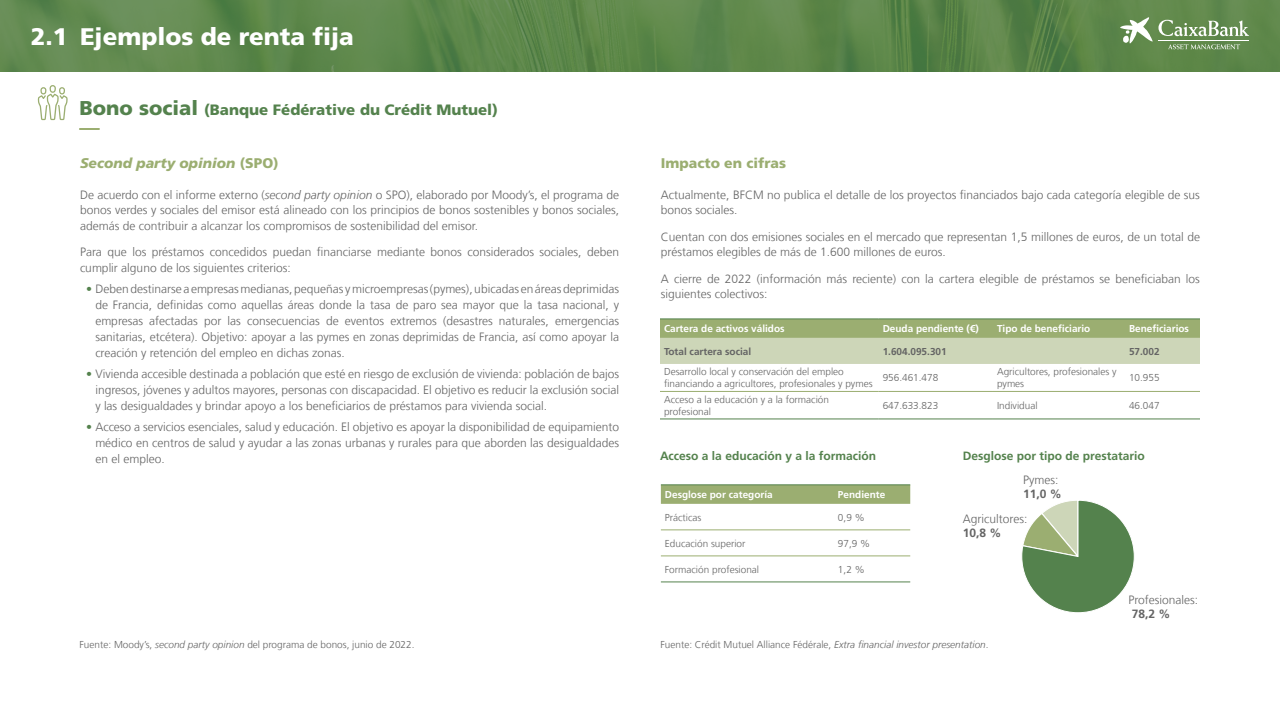
<style>
.page{position:relative;width:1280px;height:720px;background:#fff}
.page>*{position:absolute;margin:0;border:0;box-sizing:border-box;transform-origin:0 0}
.t1{font:900 24px "La Caixa Frutiger";color:#fff}
.t2{font:900 15px "La Caixa Frutiger";color:#54824d}
.t3{font:italic 900 14px "La Caixa Frutiger";color:#9bae71}
.t4{font:900 14px "La Caixa Frutiger";color:#9bae71}
.t5{font:300 12px/16px "La Caixa Frutiger";color:#646464;text-align:justify}
.t6{font:700 12px "La Caixa Frutiger";color:#54824d}
.t7{font:700 12px "La Caixa Frutiger";color:#646464}
.t8{font:300 10px/12px "La Caixa Frutiger";color:#646464}
.t9{font:700 10px "La Caixa Frutiger";color:#fff}
.t10{font:700 10px "La Caixa Frutiger";color:#646464}
.s1{font-size:20px}
.s2{font-style:normal}
.s3{font-style:italic}
.s4{color:#54824d}
</style>
<div class="page">
<img style="left:0;top:0;width:1280px;height:72px">
<svg style="left:1120px;top:17px;width:129px;height:32px;background:#82a272"></svg>
<hr style="left:1159px;top:40px;width:90px;height:1px;background:#fff">
<svg style="left:80px;top:128px;width:19px;height:2px"></svg>
<svg style="left:37px;top:85px;width:31px;height:35px"></svg>
<svg style="left:660px;top:319px;width:540px;height:45px;background:#b7c49a"></svg>
<hr style="left:660px;top:318px;width:219px;height:1px;background:#54824d">
<hr style="left:879px;top:318px;width:114px;height:1px;background:#54824d">
<hr style="left:993px;top:318px;width:132px;height:1px;background:#54824d">
<hr style="left:1125px;top:318px;width:75px;height:1px;background:#54824d">
<hr style="left:660px;top:391px;width:219px;height:1px;background:#9bae71">
<hr style="left:879px;top:391px;width:114px;height:1px;background:#9bae71">
<hr style="left:993px;top:391px;width:132px;height:1px;background:#9bae71">
<hr style="left:1125px;top:391px;width:75px;height:1px;background:#9bae71">
<hr style="left:660px;top:418px;width:219px;height:1px;background:#54824d">
<hr style="left:879px;top:418px;width:114px;height:1px;background:#54824d">
<hr style="left:993px;top:418px;width:132px;height:1px;background:#54824d">
<hr style="left:1125px;top:418px;width:75px;height:1px;background:#54824d">
<svg style="left:661px;top:485px;width:249px;height:19px;background:#9aad71"></svg>
<hr style="left:661px;top:484px;width:173px;height:1px;background:#54824d">
<hr style="left:834px;top:484px;width:76px;height:1px;background:#54824d">
<hr style="left:661px;top:556px;width:173px;height:1px;background:#9bae71">
<hr style="left:834px;top:556px;width:76px;height:1px;background:#9bae71">
<hr style="left:661px;top:581px;width:173px;height:1px;background:#54824d">
<hr style="left:834px;top:581px;width:76px;height:1px;background:#54824d">
<hr style="left:661px;top:530px;width:173px;height:1px;background:#9bae71">
<hr style="left:834px;top:530px;width:76px;height:1px;background:#9bae71">
<svg style="left:1021px;top:500px;width:114px;height:113px"></svg>
<h1 class="t1" style="left:31px;top:22px;width:324px">2.1 Ejemplos de renta fija</h1>
<p class="t2" style="left:80px;top:101px;width:420px"><span class="s1">Bono social</span> (Banque Fédérative du Crédit Mutuel)</p>
<p class="t3" style="left:80px;top:154px;width:200px">Second party opinion <span class="s2">(SPO)</span></p>
<p class="t5" style="left:80px;top:186px;width:541px">De acuerdo con el informe externo (<span class="s3">second party opinion</span> o SPO), elaborado por Moody’s, el programa de bonos verdes y sociales del emisor está alineado con los principios de bonos sostenibles y bonos sociales, además de contribuir a alcanzar los compromisos de sostenibilidad del emisor.</p>
<p class="t5" style="left:80px;top:244px;width:541px">Para que los préstamos concedidos puedan financiarse mediante bonos considerados sociales, deben cumplir alguno de los siguientes criterios:</p>
<p class="t5" style="left:95px;top:281px;width:525px;text-indent:-9px"><span class="s4">•</span> Deben destinarse a empresas medianas, pequeñas y microempresas (pymes), ubicadas en áreas deprimidas de Francia, definidas como aquellas áreas donde la tasa de paro sea mayor que la tasa nacional, y empresas afectadas por las consecuencias de eventos extremos (desastres naturales, emergencias sanitarias, etcétera). Objetivo: apoyar a las pymes en zonas deprimidas de Francia, así como apoyar la creación y retención del empleo en dichas zonas.</p>
<p class="t5" style="left:95px;top:366px;width:525px;text-indent:-9px"><span class="s4">•</span> Vivienda accesible destinada a población que esté en riesgo de exclusión de vivienda: población de bajos ingresos, jóvenes y adultos mayores, personas con discapacidad. El objetivo es reducir la exclusión social y las desigualdades y brindar apoyo a los beneficiarios de préstamos para vivienda social.</p>
<p class="t5" style="left:95px;top:419px;width:525px;text-indent:-9px"><span class="s4">•</span> Acceso a servicios esenciales, salud y educación. El objetivo es apoyar la disponibilidad de equipamiento médico en centros de salud y ayudar a las zonas urbanas y rurales para que aborden las desigualdades en el empleo.</p>
<p class="t4" style="left:661px;top:154px;width:127px">Impacto en cifras</p>
<p class="t5" style="left:661px;top:186px;width:541px">Actualmente, BFCM no publica el detalle de los proyectos financiados bajo cada categoría elegible de sus bonos sociales.</p>
<p class="t5" style="left:661px;top:228px;width:541px">Cuentan con dos emisiones sociales en el mercado que representan 1,5 millones de euros, de un total de préstamos elegibles de más de 1.600 millones de euros.</p>
<p class="t5" style="left:661px;top:270px;width:541px">A cierre de 2022 (información más reciente) con la cartera elegible de préstamos se beneficiaban los siguientes colectivos:</p>
<p class="t9" style="left:664px;top:323px;width:122px">Cartera de activos válidos</p>
<p class="t9" style="left:883px;top:323px;width:98px">Deuda pendiente (€)</p>
<p class="t9" style="left:997px;top:323px;width:95px">Tipo de beneficiario</p>
<p class="t9" style="left:1129px;top:323px;width:62px">Beneficiarios</p>
<p class="t10" style="left:664px;top:345px;width:89px">Total cartera social</p>
<p class="t10" style="left:883px;top:345px;width:65px">1.604.095.301</p>
<p class="t10" style="left:1129px;top:345px;width:32px">57.002</p>
<p class="t8" style="left:664px;top:366px;width:210px">Desarrollo local y conservación del empleo financiando a agricultores, profesionales y pymes</p>
<p class="t8" style="left:883px;top:372px;width:57px">956.461.478</p>
<p class="t8" style="left:997px;top:366px;width:121px">Agricultores, profesionales y pymes</p>
<p class="t8" style="left:1129px;top:372px;width:32px">10.955</p>
<p class="t8" style="left:664px;top:394px;width:167px">Acceso a la educación y a la formación profesional</p>
<p class="t8" style="left:883px;top:400px;width:57px">647.633.823</p>
<p class="t8" style="left:997px;top:400px;width:42px">Individual</p>
<p class="t8" style="left:1129px;top:400px;width:32px">46.047</p>
<p class="t6" style="left:660px;top:449px;width:218px">Acceso a la educación y a la formación</p>
<p class="t6" style="left:963px;top:449px;width:183px">Desglose por tipo de prestatario</p>
<p class="t9" style="left:665px;top:489px;width:109px">Desglose por categoría</p>
<p class="t9" style="left:838px;top:489px;width:49px">Pendiente</p>
<p class="t8" style="left:665px;top:511px;width:38px">Prácticas</p>
<p class="t8" style="left:838px;top:511px;width:28px">0,9 %</p>
<p class="t8" style="left:665px;top:537px;width:82px">Educación superior</p>
<p class="t8" style="left:838px;top:537px;width:34px">97,9 %</p>
<p class="t8" style="left:665px;top:563px;width:96px">Formación profesional</p>
<p class="t8" style="left:838px;top:563px;width:28px">1,2 %</p>
<p class="t5" style="left:1023px;top:472px;width:37px">Pymes:</p>
<p class="t7" style="left:1023px;top:487px;width:40px">11,0 %</p>
<p class="t5" style="left:963px;top:511px;width:66px">Agricultores:</p>
<p class="t7" style="left:963px;top:526px;width:40px">10,8 %</p>
<p class="t5" style="left:1128px;top:592px;width:71px">Profesionales:</p>
<p class="t7" style="left:1132px;top:607px;width:40px">78,2 %</p>
<p class="t8" style="left:80px;top:638px;width:336px">Fuente: Moody’s, <span class="s3">second party opinion</span> del programa de bonos, junio de 2022.</p>
<p class="t8" style="left:660px;top:638px;width:330px">Fuente: Crédit Mutuel Alliance Fédérale, <span class="s3">Extra financial investor presentation</span>.</p>
</div>
